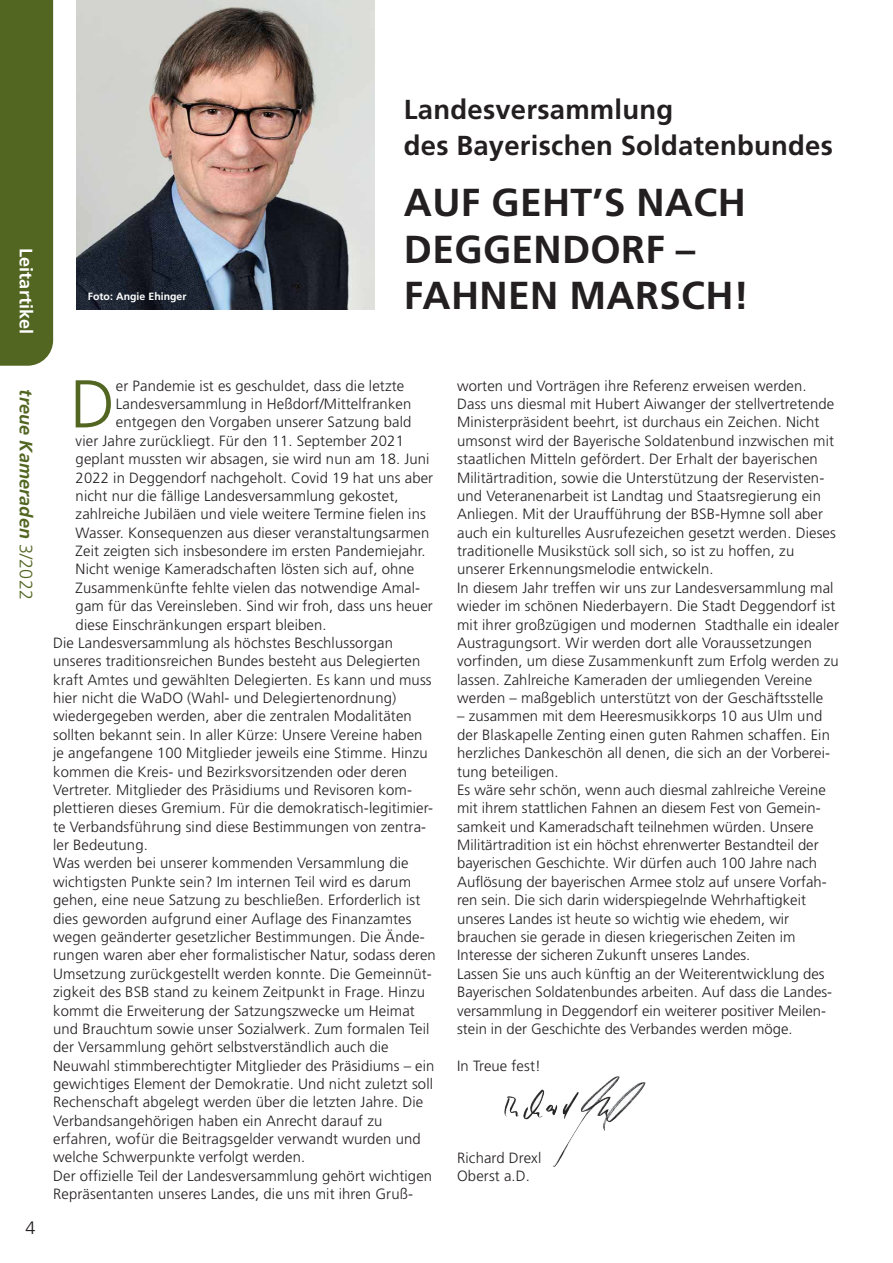
<style>
.page{position:relative;width:893px;height:1263px;background:#fff}
.page>*{position:absolute;margin:0;border:0;box-sizing:border-box;transform-origin:0 0}
.t1{font:300 67.5px "Frutiger";color:#526622}
.t2{font:700 39px/46.5px "Frutiger";letter-spacing:.01em;color:#231f20}
.t3{font:700 27.45px/35.7px "Frutiger";letter-spacing:.01em;color:#231f20}
.t4{font:italic 700 18px "Frutiger";letter-spacing:.01em;color:#526622}
.t5{font:700 18px "Frutiger";letter-spacing:.01em;color:#fff}
.t6{font:300 18px "Frutiger";color:#231f20}
.t7{font:300 14.85px/18.3px "Frutiger";letter-spacing:.01em;color:#231f20}
.t8{font:700 10.5px "Frutiger";color:#fff}
.s1{font-weight:300;font-style:normal}
</style>
<div class="page">
<img style="left:77px;top:0;width:297px;height:309px">
<div style="left:0;top:0;width:53px;height:366px;background:#526622"></div>
<img style="left:504px;top:1076px;width:141px;height:91px">
<p class="t5" style="left:35px;top:248px;width:88px;rotate:90deg">Leitartikel</p>
<p class="t8" style="left:88px;top:291px;width:100px">Foto: Angie Ehinger</p>
<h3 class="t3" style="left:404px;top:93px;width:430px">Landesversammlung<br>des Bayerischen Soldatenbundes</h3>
<h2 class="t2" style="left:404px;top:182px;width:347px">AUF GEHT’S NACH<br>DEGGENDORF –<br>FAHNEN MARSCH!</h2>
<p class="t4" style="left:35px;top:389px;width:212px;rotate:90deg">treue Kameraden <span class="s1">3/2022</span></p>
<p class="t6" style="left:26px;top:1219px;width:12px">4</p>
<h1 class="t1" style="left:70px;top:371px;width:47px">D</h1>
<p class="t7" style="left:116px;top:377px;width:290px">er Pandemie ist es geschuldet, dass die letzte</p>
<p class="t7" style="left:116px;top:396px;width:297px">Landesversammlung in Heßdorf/Mittelfranken</p>
<p class="t7" style="left:116px;top:414px;width:297px">entgegen den Vorgaben unserer Satzung bald</p>
<p class="t7" style="left:76px;top:432px;width:330px">vier Jahre zurückliegt. Für den 11. September 2021</p>
<p class="t7" style="left:76px;top:451px;width:355px">geplant mussten wir absagen, sie wird nun am 18. Juni</p>
<p class="t7" style="left:76px;top:469px;width:359px">2022 in Deggendorf nachgeholt. Covid 19 hat uns aber</p>
<p class="t7" style="left:76px;top:487px;width:325px">nicht nur die fällige Landesversammlung gekostet,</p>
<p class="t7" style="left:76px;top:506px;width:352px">zahlreiche Jubiläen und viele weitere Termine fielen ins</p>
<p class="t7" style="left:76px;top:524px;width:355px">Wasser. Konsequenzen aus dieser veranstaltungsarmen</p>
<p class="t7" style="left:76px;top:542px;width:351px">Zeit zeigten sich insbesondere im ersten Pandemiejahr.</p>
<p class="t7" style="left:76px;top:561px;width:340px">Nicht wenige Kameradschaften lösten sich auf, ohne</p>
<p class="t7" style="left:76px;top:579px;width:346px">Zusammenkünfte fehlte vielen das notwendige Amal-</p>
<p class="t7" style="left:76px;top:598px;width:359px">gam für das Vereinsleben. Sind wir froh, dass uns heuer</p>
<p class="t7" style="left:76px;top:616px;width:253px">diese Einschränkungen erspart bleiben.</p>
<p class="t7" style="left:53px;top:634px;width:341px">Die Landesversammlung als höchstes Beschlussorgan</p>
<p class="t7" style="left:53px;top:653px;width:369px">unseres traditionsreichen Bundes besteht aus Delegierten</p>
<p class="t7" style="left:53px;top:671px;width:380px">kraft Amtes und gewählten Delegierten. Es kann und muss</p>
<p class="t7" style="left:53px;top:689px;width:345px">hier nicht die WaDO (Wahl- und Delegiertenordnung)</p>
<p class="t7" style="left:53px;top:708px;width:360px">wiedergegeben werden, aber die zentralen Modalitäten</p>
<p class="t7" style="left:53px;top:726px;width:371px">sollten bekannt sein. In aller Kürze: Unsere Vereine haben</p>
<p class="t7" style="left:53px;top:745px;width:376px">je angefangene 100 Mitglieder jeweils eine Stimme. Hinzu</p>
<p class="t7" style="left:53px;top:763px;width:356px">kommen die Kreis- und Bezirksvorsitzenden oder deren</p>
<p class="t7" style="left:53px;top:781px;width:360px">Vertreter. Mitglieder des Präsidiums und Revisoren kom-</p>
<p class="t7" style="left:53px;top:800px;width:381px">plettieren dieses Gremium. Für die demokratisch-legitimier-</p>
<p class="t7" style="left:53px;top:818px;width:375px">te Verbandsführung sind diese Bestimmungen von zentra-</p>
<p class="t7" style="left:53px;top:837px;width:96px">ler Bedeutung.</p>
<p class="t7" style="left:53px;top:855px;width:357px">Was werden bei unserer kommenden Versammlung die</p>
<p class="t7" style="left:53px;top:873px;width:359px">wichtigsten Punkte sein? Im internen Teil wird es darum</p>
<p class="t7" style="left:53px;top:892px;width:369px">gehen, eine neue Satzung zu beschließen. Erforderlich ist</p>
<p class="t7" style="left:53px;top:910px;width:360px">dies geworden aufgrund einer Auflage des Finanzamtes</p>
<p class="t7" style="left:53px;top:928px;width:373px">wegen geänderter gesetzlicher Bestimmungen. Die Ände-</p>
<p class="t7" style="left:53px;top:947px;width:384px">rungen waren aber eher formalistischer Natur, sodass deren</p>
<p class="t7" style="left:53px;top:965px;width:380px">Umsetzung zurückgestellt werden konnte. Die Gemeinnüt-</p>
<p class="t7" style="left:53px;top:984px;width:373px">zigkeit des BSB stand zu keinem Zeitpunkt in Frage. Hinzu</p>
<p class="t7" style="left:53px;top:1002px;width:363px">kommt die Erweiterung der Satzungszwecke um Heimat</p>
<p class="t7" style="left:53px;top:1020px;width:378px">und Brauchtum sowie unser Sozialwerk. Zum formalen Teil</p>
<p class="t7" style="left:53px;top:1039px;width:337px">der Versammlung gehört selbstverständlich auch die</p>
<p class="t7" style="left:53px;top:1057px;width:383px">Neuwahl stimmberechtigter Mitglieder des Präsidiums – ein</p>
<p class="t7" style="left:53px;top:1075px;width:381px">gewichtiges Element der Demokratie. Und nicht zuletzt soll</p>
<p class="t7" style="left:53px;top:1094px;width:372px">Rechenschaft abgelegt werden über die letzten Jahre. Die</p>
<p class="t7" style="left:53px;top:1112px;width:331px">Verbandsangehörigen haben ein Anrecht darauf zu</p>
<p class="t7" style="left:53px;top:1130px;width:369px">erfahren, wofür die Beitragsgelder verwandt wurden und</p>
<p class="t7" style="left:53px;top:1149px;width:254px">welche Schwerpunkte verfolgt werden.</p>
<p class="t7" style="left:53px;top:1167px;width:381px">Der offizielle Teil der Landesversammlung gehört wichtigen</p>
<p class="t7" style="left:53px;top:1186px;width:361px">Repräsentanten unseres Landes, die uns mit ihren Gruß-</p>
<p class="t7" style="left:457px;top:377px;width:383px">worten und Vorträgen ihre Referenz erweisen werden.<br>Dass uns diesmal mit Hubert Aiwanger der stellvertretende Ministerpräsident beehrt, ist durchaus ein Zeichen. Nicht umsonst wird der Bayerische Soldatenbund inzwischen mit staatlichen Mitteln gefördert. Der Erhalt der bayerischen Militärtradition, sowie die Unterstützung der Reservisten&shy;und Veteranenarbeit ist Landtag und Staatsregierung ein Anliegen. Mit der Uraufführung der BSB-Hymne soll aber auch ein kulturelles Ausrufezeichen gesetzt werden. Dieses traditionelle Musikstück soll sich, so ist zu hoffen, zu unserer Erkennungsmelodie entwickeln.<br>In diesem Jahr treffen wir uns zur Landesversammlung mal wieder im schönen Niederbayern. Die Stadt Deggendorf ist mit ihrer großzügigen und modernen Stadthalle ein idealer Austragungsort. Wir werden dort alle Voraussetzungen vorfinden, um diese Zusammenkunft zum Erfolg werden zu lassen. Zahlreiche Kameraden der umliegenden Vereine werden – maßgeblich unterstützt von der Geschäftsstelle</p>
<p class="t7" style="left:457px;top:708px;width:377px">– zusammen mit dem Heeresmusikkorps 10 aus Ulm und der Blaskapelle Zenting einen guten Rahmen schaffen. Ein herzliches Dankeschön all denen, die sich an der Vorberei&shy;tung beteiligen.<br>Es wäre sehr schön, wenn auch diesmal zahlreiche Vereine mit ihrem stattlichen Fahnen an diesem Fest von Gemein&shy;samkeit und Kameradschaft teilnehmen würden. Unsere Militärtradition ist ein höchst ehrenwerter Bestandteil der bayerischen Geschichte. Wir dürfen auch 100 Jahre nach Auflösung der bayerischen Armee stolz auf unsere Vorfah&shy;ren sein. Die sich darin widerspiegelnde Wehrhaftigkeit unseres Landes ist heute so wichtig wie ehedem, wir brauchen sie gerade in diesen kriegerischen Zeiten im Interesse der sicheren Zukunft unseres Landes.<br>Lassen Sie uns auch künftig an der Weiterentwicklung des Bayerischen Soldatenbundes arbeiten. Auf dass die Landes&shy;versammlung in Deggendorf ein weiterer positiver Meilen&shy;stein in der Geschichte des Verbandes werden möge.</p>
<p class="t7" style="left:457px;top:1057px;width:85px">In Treue fest!</p>
<p class="t7" style="left:457px;top:1149px;width:86px">Richard Drexl<br>Oberst a.D.</p>
</div>
